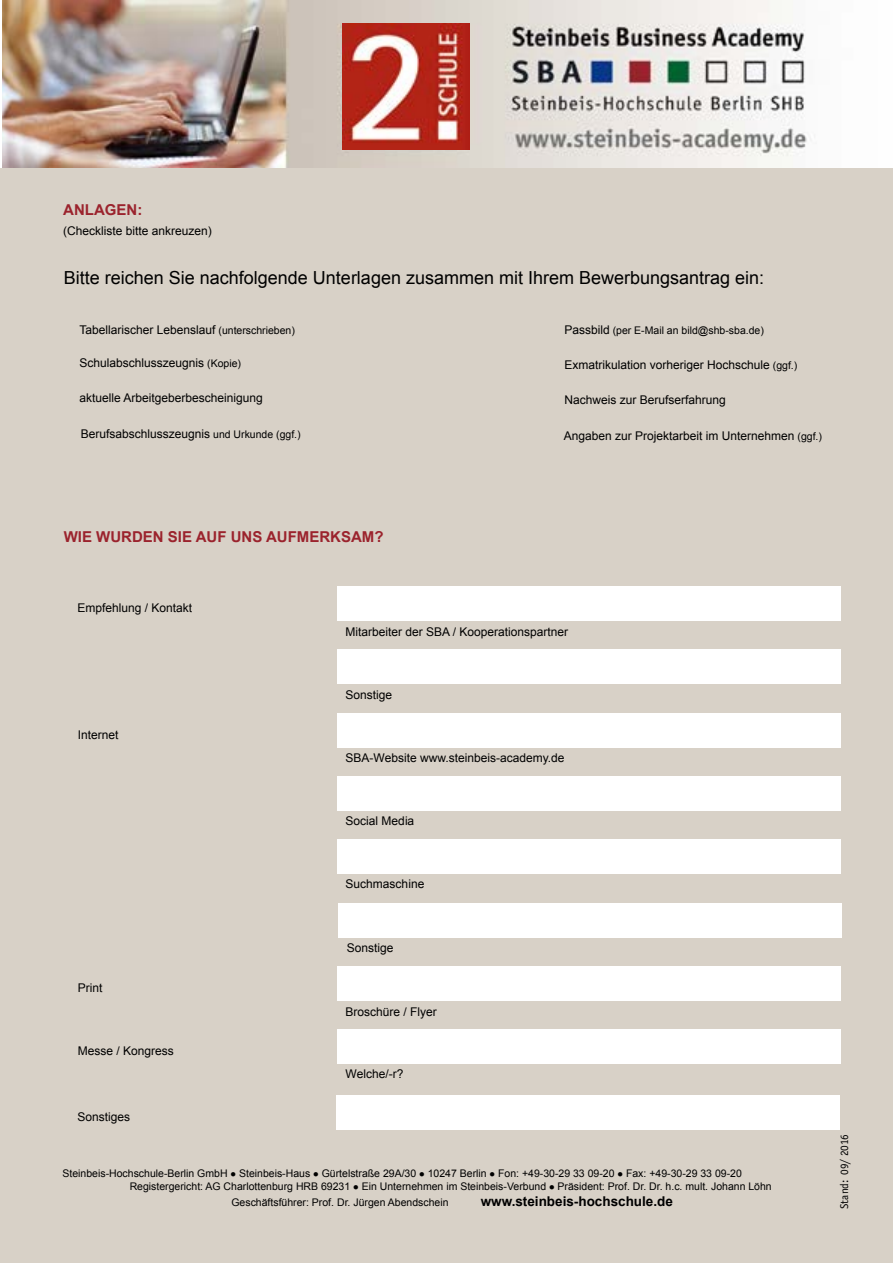
<style>
.page{position:relative;width:893px;height:1263px;background:#fff}
.page>*{position:absolute;margin:0;border:0;box-sizing:border-box;transform-origin:0 0}
.t1{font:18px "Arial";color:#000}
.t2{font:700 15px "Arial";color:#9b232d}
.t3{font:700 13.5px "Arial";color:#000}
.t4{font:12px "Arial";color:#000}
.t5{font:11.25px "Officina Sans ITC Std";color:#000}
.t6{font:10.5px/12.6px "Arial";color:#000}
.s1{font-size:10.5px}
.s2{font-size:12px}
</style>
<div class="page">
<div style="left:0;top:168px;width:893px;height:1095px;background:#d8d1c7"></div>
<div style="left:337px;top:587px;width:503px;height:34px;background:#fff"></div>
<div style="left:337px;top:650px;width:503px;height:34px;background:#fff"></div>
<div style="left:337px;top:713px;width:503px;height:34px;background:#fff"></div>
<div style="left:337px;top:776px;width:503px;height:34px;background:#fff"></div>
<div style="left:337px;top:839px;width:503px;height:34px;background:#fff"></div>
<div style="left:338px;top:903px;width:503px;height:34px;background:#fff"></div>
<div style="left:337px;top:967px;width:503px;height:34px;background:#fff"></div>
<div style="left:337px;top:1029px;width:503px;height:34px;background:#fff"></div>
<div style="left:337px;top:1095px;width:503px;height:34px;background:#fff"></div>
<img style="left:2px;top:0;width:813px;height:168px">
<img style="left:342px;top:23px;width:127px;height:127px">
<hr style="left:0;top:0;width:1px;height:168px;background:#d6cdc4">
<p class="t2" style="left:63px;top:199px;width:81px">ANLAGEN:</p>
<p class="t4" style="left:63px;top:223px;width:150px">(Checkliste bitte ankreuzen)</p>
<h1 class="t1" style="left:64px;top:266px;width:702px">Bitte reichen Sie nachfolgende Unterlagen zusammen mit Ihrem Bewerbungsantrag ein:</h1>
<p class="t4" style="left:80px;top:322px;width:217px">Tabellarischer Lebenslauf <span class="s1">(unterschrieben)</span></p>
<p class="t4" style="left:80px;top:355px;width:163px">Schulabschlusszeugnis <span class="s1">(Kopie)</span></p>
<p class="t4" style="left:80px;top:390px;width:185px">aktuelle Arbeitgeberbescheinigung</p>
<p class="t4" style="left:81px;top:425px;width:221px">Berufsabschlusszeugnis <span class="s1">und Urkunde (ggf.)</span></p>
<p class="t6" style="left:564px;top:324px;width:201px"><span class="s2">Passbild</span> (per E-Mail an bild@shb-sba.de)</p>
<p class="t4" style="left:564px;top:357px;width:234px">Exmatrikulation vorheriger Hochschule <span class="s1">(ggf.)</span></p>
<p class="t4" style="left:564px;top:392px;width:163px">Nachweis zur Berufserfahrung</p>
<p class="t4" style="left:564px;top:427px;width:260px">Angaben zur Projektarbeit im Unternehmen <span class="s1">(ggf.)</span></p>
<p class="t2" style="left:64px;top:527px;width:321px">WIE WURDEN SIE AUF UNS AUFMERKSAM?</p>
<p class="t4" style="left:78px;top:600px;width:116px">Empfehlung / Kontakt</p>
<p class="t4" style="left:78px;top:726px;width:42px">Internet</p>
<p class="t4" style="left:78px;top:980px;width:26px">Print</p>
<p class="t4" style="left:78px;top:1042px;width:98px">Messe / Kongress</p>
<p class="t4" style="left:77px;top:1108px;width:54px">Sonstiges</p>
<p class="t4" style="left:345px;top:623px;width:224px">Mitarbeiter der SBA / Kooperationspartner</p>
<p class="t4" style="left:345px;top:686px;width:48px">Sonstige</p>
<p class="t4" style="left:346px;top:750px;width:220px">SBA-Website www.steinbeis-academy.de</p>
<p class="t4" style="left:346px;top:812px;width:70px">Social Media</p>
<p class="t4" style="left:346px;top:875px;width:80px">Suchmaschine</p>
<p class="t4" style="left:347px;top:939px;width:48px">Sonstige</p>
<p class="t4" style="left:345px;top:1003px;width:93px">Broschüre / Flyer</p>
<p class="t4" style="left:346px;top:1066px;width:59px">Welche/-r?</p>
<p class="t6" style="left:130px;top:1167px;width:644px;text-indent:-67px">Steinbeis-Hochschule-Berlin GmbH ● Steinbeis-Haus ● Gürtelstraße 29A/30 ● 10247 Berlin ● Fon: +49-30-29 33 09-20 ● Fax: +49-30-29 33 09-20<br>Registergericht: AG Charlottenburg HRB 69231 ● Ein Unternehmen im Steinbeis-Verbund ● Präsident: Prof. Dr. Dr. h.c. mult. Johann Löhn</p>
<p class="t6" style="left:231px;top:1196px;width:219px">Geschäftsführer: Prof. Dr. Jürgen Abendschein</p>
<p class="t3" style="left:481px;top:1191px;width:194px">www.steinbeis-hochschule.de</p>
<p class="t5" style="left:838px;top:1209px;width:76px;rotate:-90deg">Stand: 09/ 2016</p>
</div>
